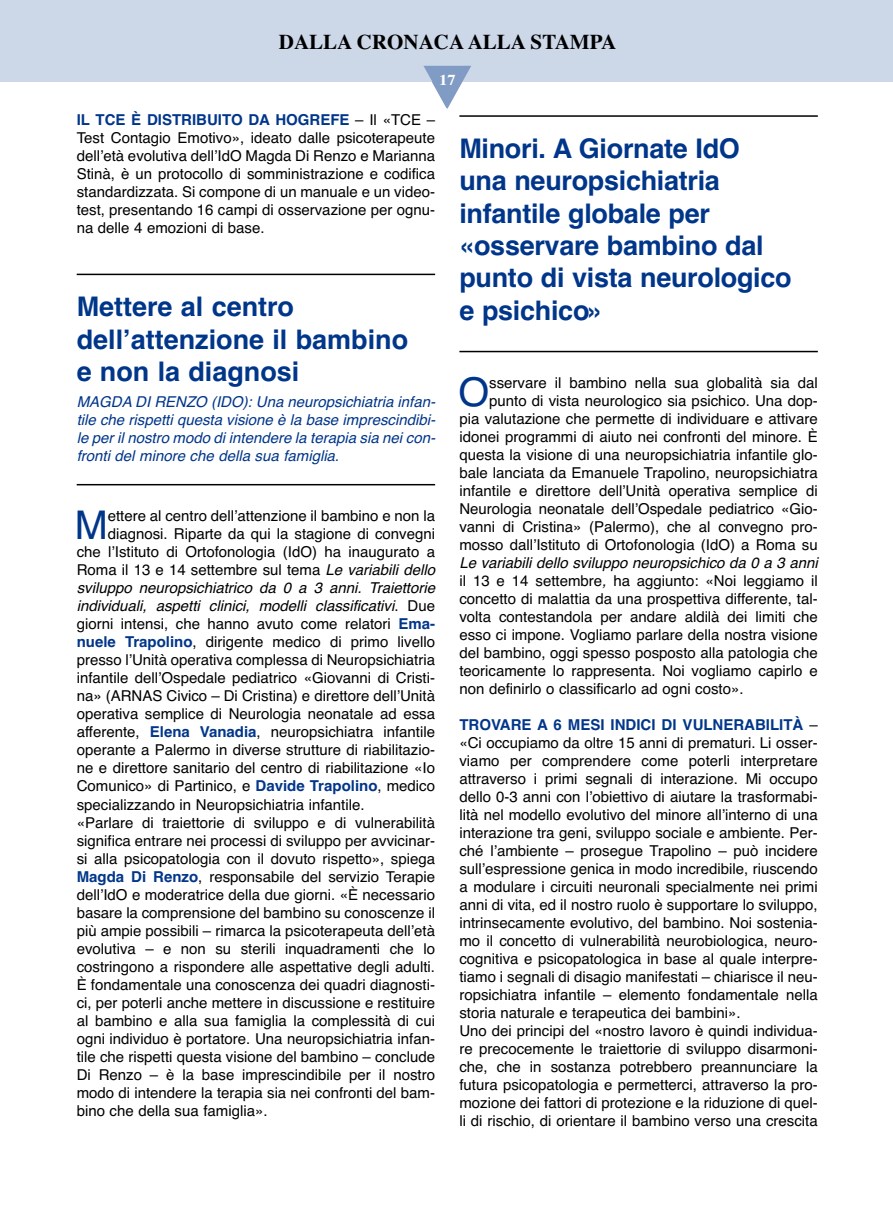
<style>
.page{position:relative;width:893px;height:1212px;background:#fff}
.page>*{position:absolute;margin:0;border:0;box-sizing:border-box;transform-origin:0 0}
.t1{font:39.6px "Helvetica";color:#00368a}
.t2{font:700 27px/32.4px "Helvetica";letter-spacing:-.01em;color:#00368a}
.t3{font:700 21px "Times";color:#000}
.t4{font:15px/18px "Helvetica";color:#000}
.t5{font:italic 15px/18px "Helvetica";color:#00368a;text-align:justify}
.t6{font:italic 15px "Helvetica";color:#000}
.t7{font:700 15px "Times";color:#fff;scale:1.1 1}
.s1{font-weight:700;color:#00368a}
.s2{font-style:italic}
.s3{font-style:normal}
</style>
<div class="page">
<hr style="left:77px;top:274px;width:358px;height:1px;background:#000">
<hr style="left:77px;top:484px;width:358px;height:1px;background:#000">
<hr style="left:459px;top:115px;width:359px;height:2px;background:#000">
<hr style="left:459px;top:351px;width:359px;height:1px;background:#000">
<div style="left:0;top:0;width:893px;height:82px;background:#ccd7e8"></div>
<svg style="left:423px;top:65px;width:48px;height:44px"></svg>
<h3 class="t3" style="left:279px;top:34px;width:339px">DALLA CRONACA ALLA STAMPA</h3>
<p class="t7" style="left:439px;top:74px;width:17px">17</p>
<p class="t4" style="left:77px;top:112px;width:360px;text-align:justify"><span class="s1">IL TCE È DISTRIBUITO DA HOGREFE</span> – Il «TCE – Test Contagio Emotivo», ideato dalle psicoterapeute dellʼetà evolutiva dellʼIdO Magda Di Renzo e Marianna Stinà, è un protocollo di somministrazione e codifica standardizzata. Si compone di un manuale e un video&shy;test, presentando 16 campi di osservazione per ognu&shy;na delle 4 emozioni di base.</p>
<h2 class="t2" style="left:77px;top:293px;width:333px">Mettere al centro dellʼattenzione il bambino e non la diagnosi</h2>
<p class="t5" style="left:77px;top:395px;width:363px">MAGDA DI RENZO (IDO): Una neuropsichiatria infan&shy;tile che rispetti questa visione è la base imprescindibi&shy;le perilnostro modo diintendere la terapia sia neicon&shy;fronti del minore che della sua famiglia.</p>
<h1 class="t1" style="left:75px;top:511px;width:35px">M</h1>
<p class="t4" style="left:108px;top:509px;width:329px">ettere al centro dellʼattenzione il bambino e non la</p>
<p class="t4" style="left:108px;top:527px;width:329px">diagnosi. Riparte da qui la stagione di convegni</p>
<p class="t4" style="left:77px;top:545px;width:360px">che lʼIstituto di Ortofonologia (IdO) ha inaugurato a</p>
<p class="t4" style="left:77px;top:563px;width:363px">Roma il 13 e 14 settembre sul tema <span class="s2">Le variabili dello</span></p>
<p class="t6" style="left:77px;top:583px;width:363px">sviluppo neuropsichiatrico da 0 a 3 anni. Traiettorie</p>
<p class="t6" style="left:77px;top:601px;width:360px">individuali, aspetti clinici, modelli classificativi<span class="s3">. D u e</span></p>
<p class="t4" style="left:77px;top:617px;width:360px">giorni intensi, che hanno avuto come relatori <span class="s1">Ema-</span></p>
<p class="t4" style="left:77px;top:635px;width:360px"><span class="s1">nuele Trapolino</span>, dirigente medico di primo livello</p>
<p class="t4" style="left:77px;top:653px;width:360px">presso lʼUnità operativa complessa di Neuropsichiatria</p>
<p class="t4" style="left:77px;top:671px;width:360px">infantile dellʼOspedale pediatrico «Giovanni di Cristi-</p>
<p class="t4" style="left:77px;top:689px;width:360px">na» (ARNAS Civico – Di Cristina) e direttore dellʼUnità</p>
<p class="t4" style="left:77px;top:707px;width:360px">operativa semplice di Neurologia neonatale ad essa</p>
<p class="t4" style="left:77px;top:725px;width:360px">afferente, <span class="s1">Elena Vanadia</span>, neuropsichiatra infantile</p>
<p class="t4" style="left:77px;top:743px;width:360px">operante a Palermo in diverse strutture di riabilitazio-</p>
<p class="t4" style="left:77px;top:761px;width:360px">ne e direttore sanitario del centro di riabilitazione «Io</p>
<p class="t4" style="left:77px;top:779px;width:360px">Comunico» di Partinico, e <span class="s1">Davide Trapolino</span>, medico</p>
<p class="t4" style="left:77px;top:797px;width:289px">specializzando in Neuropsichiatria infantile.</p>
<p class="t4" style="left:77px;top:815px;width:360px">«Parlare di traiettorie di sviluppo e di vulnerabilità</p>
<p class="t4" style="left:77px;top:833px;width:360px">significa entrare nei processi di sviluppo per avvicinar-</p>
<p class="t4" style="left:77px;top:851px;width:360px">si alla psicopatologia con il dovuto rispetto», spiega</p>
<p class="t4" style="left:77px;top:869px;width:360px"><span class="s1">Magda Di Renzo</span>, responsabile del servizio Terapie</p>
<p class="t4" style="left:77px;top:887px;width:360px">dellʼIdO e moderatrice della due giorni. «È necessario</p>
<p class="t4" style="left:77px;top:905px;width:360px">basare la comprensione del bambino su conoscenze il</p>
<p class="t4" style="left:77px;top:923px;width:360px">più ampie possibili – rimarca la psicoterapeuta dellʼetà</p>
<p class="t4" style="left:77px;top:941px;width:360px">evolutiva – e non su sterili inquadramenti che lo</p>
<p class="t4" style="left:77px;top:959px;width:360px">costringono a rispondere alle aspettative degli adulti.</p>
<p class="t4" style="left:77px;top:977px;width:360px">È fondamentale una conoscenza dei quadri diagnosti-</p>
<p class="t4" style="left:77px;top:995px;width:360px">ci, per poterli anche mettere in discussione e restituire</p>
<p class="t4" style="left:77px;top:1013px;width:360px">al bambino e alla sua famiglia la complessità di cui</p>
<p class="t4" style="left:77px;top:1031px;width:360px">ogni individuo è portatore. Una neuropsichiatria infan-</p>
<p class="t4" style="left:77px;top:1049px;width:360px">tile che rispetti questa visione del bambino – conclude</p>
<p class="t4" style="left:77px;top:1067px;width:360px">Di Renzo – è la base imprescindibile per il nostro</p>
<p class="t4" style="left:77px;top:1085px;width:360px">modo di intendere la terapia sia nei confronti del bam-</p>
<p class="t4" style="left:77px;top:1103px;width:192px">bino che della sua famiglia».</p>
<h2 class="t2" style="left:459px;top:135px;width:334px">Minori. A Giornate IdO una neuropsichiatria infantile globale per «osservare bambino dal punto di vista neurologico e psichico»</h2>
<h1 class="t1" style="left:458px;top:378px;width:32px">O</h1>
<p class="t4" style="left:459px;top:375px;width:360px;text-align:right">sservare il bambino nella sua globalità sia dal punto di vista neurologico sia psichico. Una dop-<br>pia valutazione che permette di individuare e attivare idonei programmi di aiuto nei confronti del minore. È questa la visione di una neuropsichiatria infantile glo&shy;bale lanciata da Emanuele Trapolino, neuropsichiatra infantile e direttore dellʼUnità operativa semplice di Neurologia neonatale dellʼOspedale pediatrico «Gio&shy;vanni di Cristina» (Palermo), che al convegno pro&shy;mosso dallʼIstituto di Ortofonologia (IdO) a Roma su</p>
<p class="t4" style="left:459px;top:555px;width:363px"><span class="s2">Le variabili dello sviluppo neuropsichico da 0 a 3 anni </span>il 13 e 14 settembre<span class="s2">,</span> ha aggiunto: «Noi leggiamo il concetto di malattia da una prospettiva differente, tal&shy;volta contestandola per andare aldilà dei limiti che esso ci impone. Vogliamo parlare della nostra visione del bambino, oggi spesso posposto alla patologia che teoricamente lo rappresenta. Noi vogliamo capirlo e non definirlo o classificarlo ad ogni costo».</p>
<p class="t4" style="left:459px;top:717px;width:360px"><span class="s1">TROVARE A 6 MESI INDICI DI VULNERABILITÀ</span> – «Ci occupiamo da oltre 15 anni di prematuri. Li osser&shy;viamo per comprendere come poterli interpretare attraverso i primi segnali di interazione. Mi occupo dello 0-3 anni con lʼobiettivo di aiutare la trasformabi&shy;lità nel modello evolutivo del minore allʼinterno di una interazione tra geni, sviluppo sociale e ambiente. Per&shy;ché lʼambiente – prosegue Trapolino – può incidere sullʼespressione genica in modo incredibile, riuscendo a modulare i circuiti neuronali specialmente nei primi anni di vita, ed il nostro ruolo è supportare lo sviluppo, intrinsecamente evolutivo, del bambino. Noi sostenia&shy;mo il concetto di vulnerabilità neurobiologica, neuro&shy;cognitiva e psicopatologica in base al quale interpre&shy;tiamo i segnali di disagio manifestati – chiarisce il neu&shy;ropsichiatra infantile – elemento fondamentale nella storia naturale e terapeutica dei bambini».<br>Uno dei principi del «nostro lavoro è quindi individua&shy;re precocemente le traiettorie di sviluppo disarmoni&shy;che, che in sostanza potrebbero preannunciare la futura psicopatologia e permetterci, attraverso la pro&shy;mozione dei fattori di protezione e la riduzione di quel&shy;li di rischio, di orientare il bambino verso una crescita</p>
</div>
